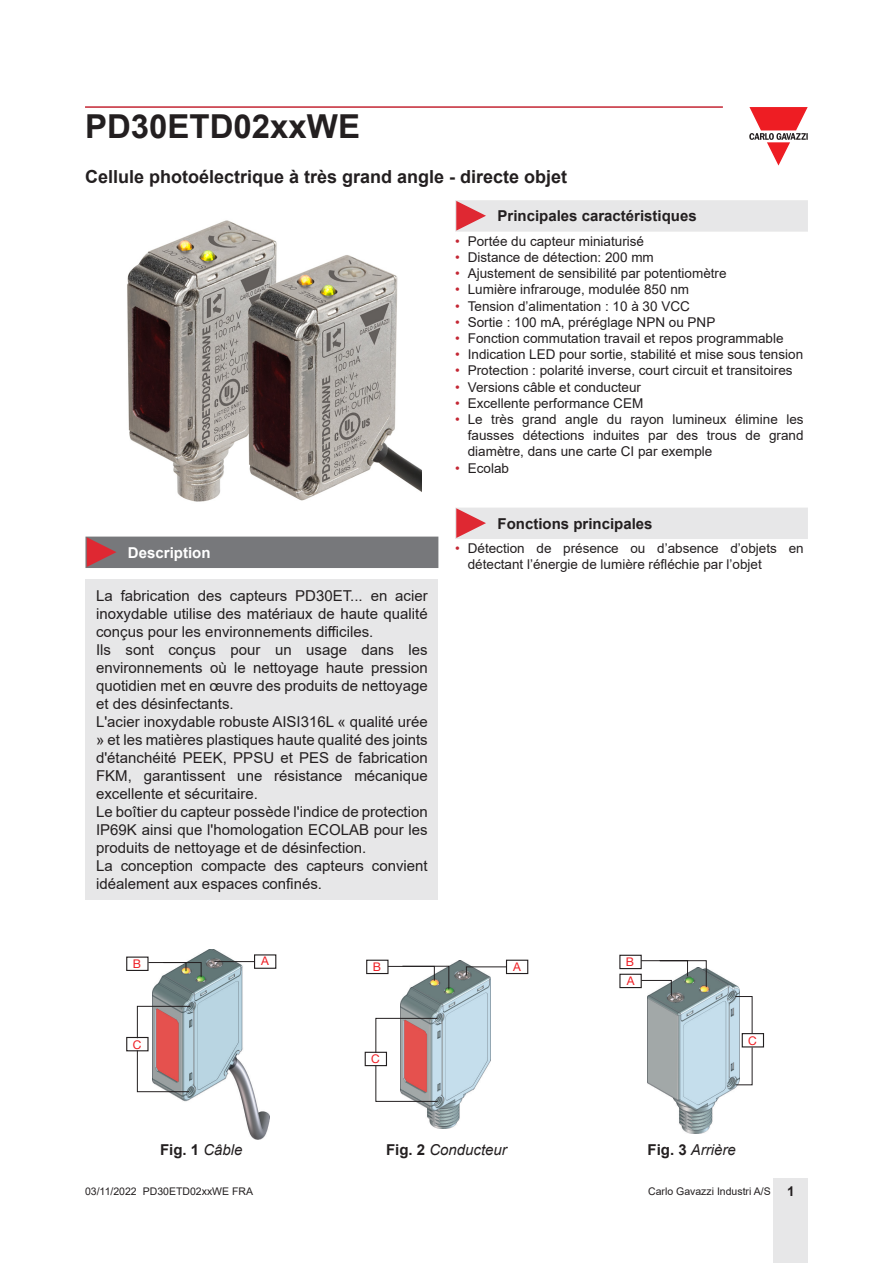
<style>
.page{position:relative;width:893px;height:1263px;background:#fff}
.page>*{position:absolute;margin:0;border:0;box-sizing:border-box;transform-origin:0 0}
.t1{font:700 33px "Arial";color:#231f20}
.Titolo02{font:700 18px "Arial";color:#231f20}
.Testo{font:15px/18px "Arial";color:#231f20;text-align:justify}
.Titolo03{font:700 15px "Arial";color:#231f20}
.t2{font:italic 15px "Arial";color:#231f20}
.Titolo04{font:700 15px "Arial";color:#fff}
.t3{font:13.5px/16.2px "Arial";color:#231f20;text-align:justify}
.t4{font:12px "Helvetica Neue LT Std";color:#ee1d23}
.t5{font:10.5px "Arial";color:#231f20}
.s1{color:#c42633}
.s2{font-weight:400;font-style:italic}
.s3{font-weight:700;font-style:normal}
.s4{font-weight:700;font-size:13.5px}
</style>
<div class="page">
<hr style="left:85px;top:106px;width:638px;height:2px;background:#c42633">
<div style="left:774px;top:1178px;width:34px;height:85px;background:#e7e7e8"></div>
<svg style="left:749px;top:107px;width:59px;height:59px"></svg>
<div style="left:85px;top:580px;width:353px;height:320px;background:#e7e7e8"></div>
<img style="left:127px;top:220px;width:294px;height:282px">
<div style="left:85px;top:537px;width:353px;height:31px;background:#77787b"></div>
<div style="left:455px;top:200px;width:353px;height:32px;background:#e7e7e8"></div>
<div style="left:455px;top:508px;width:353px;height:31px;background:#e7e7e8"></div>
<img style="left:152px;top:949px;width:118px;height:190px">
<hr style="left:214px;top:961px;width:41px;height:1px;background:#231f20">
<div style="left:254px;top:954px;width:22px;height:15px;border:1px solid #231f20"></div>
<div style="left:126px;top:956px;width:23px;height:15px;border:1px solid #231f20"></div>
<svg style="left:148px;top:962px;width:54px;height:16px"></svg>
<svg style="left:137px;top:1005px;width:54px;height:87px"></svg>
<div style="left:126px;top:1037px;width:23px;height:14px;border:1px solid #231f20"></div>
<img style="left:401px;top:960px;width:89px;height:168px">
<svg style="left:466px;top:966px;width:41px;height:10px"></svg>
<div style="left:506px;top:960px;width:22px;height:14px;border:1px solid #231f20"></div>
<div style="left:366px;top:960px;width:22px;height:14px;border:1px solid #231f20"></div>
<svg style="left:387px;top:965px;width:63px;height:25px"></svg>
<svg style="left:375px;top:1017px;width:63px;height:85px"></svg>
<div style="left:365px;top:1052px;width:22px;height:14px;border:1px solid #231f20"></div>
<img style="left:647px;top:968px;width:93px;height:165px">
<div style="left:619px;top:974px;width:23px;height:14px;border:1px solid #231f20"></div>
<div style="left:619px;top:955px;width:23px;height:14px;border:1px solid #231f20"></div>
<svg style="left:640px;top:960px;width:67px;height:37px"></svg>
<svg style="left:734px;top:996px;width:19px;height:89px"></svg>
<div style="left:742px;top:1033px;width:22px;height:14px;border:1px solid #231f20"></div>
<h1 class="t1" style="left:85px;top:103px;width:277px">PD30ETD02xxWE</h1>
<p class="Titolo02" style="left:85px;top:164px;width:484px">Cellule photoélectrique à très grand angle - directe objet</p>
<p class="Titolo04" style="left:128px;top:542px;width:84px">Description</p>
<p class="Testo" style="left:96px;top:587px;width:333px">La fabrication des capteurs PD30ET... en acier inoxydable utilise des matériaux de haute qualité conçus pour les environnements difficiles.</p>
<p class="Testo" style="left:96px;top:641px;width:333px">Ils sont conçus pour un usage dans les environnements où le nettoyage haute pression quotidien met en œuvre des produits de nettoyage et des désinfectants.</p>
<p class="Testo" style="left:96px;top:713px;width:333px">L'acier inoxydable robuste AISI316L « qualité urée » et les matières plastiques haute qualité des joints d'étanchéité PEEK, PPSU et PES de fabrication FKM, garantissent une résistance mécanique excellente et sécuritaire.</p>
<p class="Testo" style="left:96px;top:803px;width:333px">Le boîtier du capteur possède l'indice de protection IP69K ainsi que l'homologation ECOLAB pour les produits de nettoyage et de désinfection.</p>
<p class="Testo" style="left:96px;top:857px;width:333px">La conception compacte des capteurs convient idéalement aux espaces confinés.</p>
<p class="Titolo03" style="left:497px;top:206px;width:201px">Principales caractéristiques</p>
<p class="t3" style="left:455px;top:233px;width:191px"><span class="s1">•</span> Portée du capteur miniaturisé</p>
<p class="t3" style="left:455px;top:249px;width:200px"><span class="s1">•</span> Distance de détection: 200 mm</p>
<p class="t3" style="left:455px;top:265px;width:273px"><span class="s1">•</span> Ajustement de sensibilité par potentiomètre</p>
<p class="t3" style="left:455px;top:281px;width:236px"><span class="s1">•</span> Lumière infrarouge, modulée 850 nm</p>
<p class="t3" style="left:455px;top:298px;width:236px"><span class="s1">•</span> Tension d’alimentation : 10 à 30 VCC</p>
<p class="t3" style="left:455px;top:314px;width:262px"><span class="s1">•</span> Sortie : 100 mA, préréglage NPN ou PNP</p>
<p class="t3" style="left:455px;top:330px;width:330px"><span class="s1">•</span> Fonction commutation travail et repos programmable</p>
<p class="t3" style="left:455px;top:346px;width:350px"><span class="s1">•</span> Indication LED pour sortie, stabilité et mise sous tension</p>
<p class="t3" style="left:455px;top:362px;width:339px"><span class="s1">•</span> Protection : polarité inverse, court circuit et transitoires</p>
<p class="t3" style="left:455px;top:379px;width:188px"><span class="s1">•</span> Versions câble et conducteur</p>
<p class="t3" style="left:455px;top:395px;width:190px"><span class="s1">•</span> Excellente performance CEM</p>
<p class="t3" style="left:468px;top:411px;width:337px;text-indent:-13px"><span class="s1">•</span> Le très grand angle du rayon lumineux élimine les fausses détections induites par des trous de grand diamètre, dans une carte CI par exemple</p>
<p class="t3" style="left:455px;top:460px;width:56px"><span class="s1">•</span> Ecolab</p>
<p class="Titolo03" style="left:497px;top:513px;width:157px">Fonctions principales</p>
<p class="t3" style="left:468px;top:540px;width:337px;text-indent:-13px"><span class="s1">•</span> Détection de présence ou d’absence d’objets en détectant l’énergie de lumière réfléchie par l’objet</p>
<p class="t4" style="left:133px;top:957px;width:10px">B</p>
<p class="t4" style="left:261px;top:954px;width:9px">A</p>
<p class="t4" style="left:133px;top:1037px;width:10px">C</p>
<p class="t4" style="left:373px;top:960px;width:10px">B</p>
<p class="t4" style="left:513px;top:959px;width:9px">A</p>
<p class="t4" style="left:371px;top:1052px;width:10px">C</p>
<p class="t4" style="left:626px;top:955px;width:10px">B</p>
<p class="t4" style="left:627px;top:973px;width:9px">A</p>
<p class="t4" style="left:748px;top:1033px;width:10px">C</p>
<p class="Titolo03" style="left:160px;top:1139px;width:84px">Fig. 1 <span class="s2">Câble</span></p>
<p class="t2" style="left:386px;top:1140px;width:122px"><span class="s3">Fig. 2</span> Conducteur</p>
<p class="t2" style="left:647px;top:1140px;width:90px"><span class="s3">Fig. 3</span> Arrière</p>
<p class="t5" style="left:85px;top:1183px;width:170px">03/11/2022 PD30ETD02xxWE FRA</p>
<p class="t5" style="left:648px;top:1183px;width:148px">Carlo Gavazzi Industri A/S <span class="s4">1</span></p>
</div>
